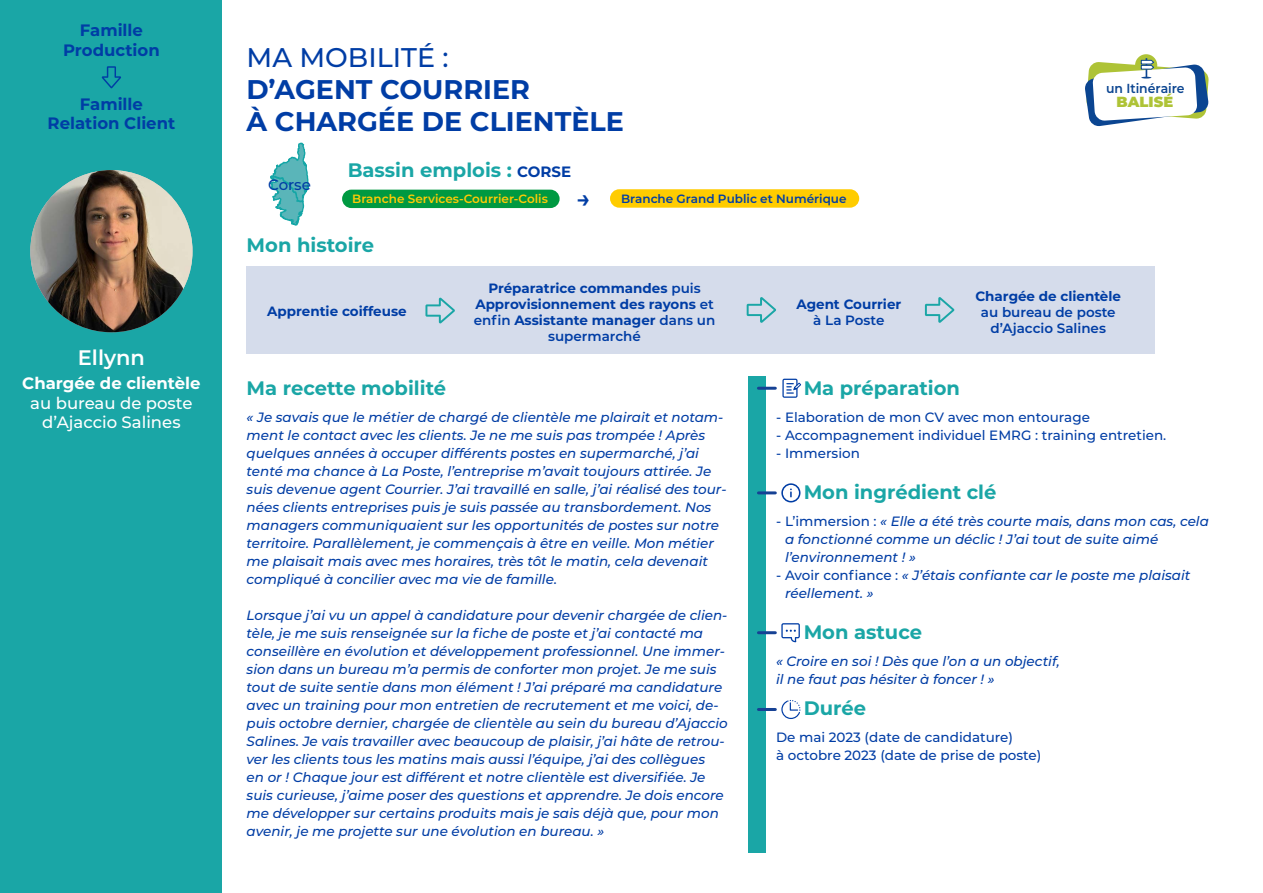
<style>
.page{position:relative;width:1263px;height:893px;background:#fff}
.page>*{position:absolute;margin:0;border:0;box-sizing:border-box;transform-origin:0 0}
.t1{font:700 27px/32.4px "Montserrat";color:#003da5}
.t2{font:500 27px "Montserrat";color:#003da5}
.t3{font:600 21px "Montserrat";color:#fff}
.t4{font:700 19.5px "Montserrat";color:#1aa6a6}
.t5{font:700 16.5px/19.8px "Montserrat";color:#003da5;text-align:center}
.t6{font:500 16.5px/19.8px "Montserrat";color:#fff;text-align:center}
.t7{font:700 16.5px "Montserrat";color:#fff}
.t8{font:500 15px "Montserrat";color:#003da5}
.t9{font:900 14.55px "Montserrat";color:#aec336}
.t10{font:italic 500 13.5px/18px "Montserrat";color:#003da5}
.t11{font:500 13.5px/18px "Montserrat";color:#003da5}
.t12{font:700 13.5px/16.2px "Montserrat";color:#003da5;text-align:center}
.t13{font:600 13.5px/16.2px "Montserrat";color:#003da5;text-align:center}
.t14{font:600 13.05px "Montserrat";color:#0b4591;scale:.95 1}
.t15{font:600 12px "Montserrat";color:#ffcb05}
.t16{font:600 12px "Montserrat";color:#003da5}
.s1{font-size:15px;color:#003da5}
.s2{font-size:24px;color:#003da5}
.s3{font-weight:600}
.s4{font-style:normal}
</style>
<div class="page">
<div style="left:0;top:0;width:221px;height:893px;background:#1aa6a6"></div>
<div style="left:748px;top:376px;width:17px;height:477px;background:#1aa6a6"></div>
<img style="left:30px;top:170px;width:163px;height:162px;border-radius:81px">
<div style="left:247px;top:267px;width:908px;height:87px;background:#d5dceb"></div>
<svg style="left:425px;top:298px;width:30px;height:25px"></svg>
<svg style="left:747px;top:297px;width:29px;height:26px"></svg>
<svg style="left:925px;top:297px;width:29px;height:26px"></svg>
<svg style="left:102px;top:66px;width:19px;height:22px"></svg>
<div style="left:610px;top:189px;width:249px;height:19px;background:#fc0;border-radius:9px"></div>
<hr style="left:758px;top:387px;width:17px;height:3px;background:#164194">
<hr style="left:758px;top:491px;width:17px;height:3px;background:#164194">
<hr style="left:758px;top:631px;width:17px;height:3px;background:#164194">
<hr style="left:758px;top:708px;width:17px;height:3px;background:#164194">
<svg style="left:781px;top:700px;width:20px;height:19px"></svg>
<svg style="left:781px;top:623px;width:19px;height:19px"></svg>
<svg style="left:782px;top:379px;width:19px;height:19px"></svg>
<svg style="left:781px;top:483px;width:19px;height:19px"></svg>
<svg style="left:270px;top:142px;width:40px;height:84px"></svg>
<div style="left:342px;top:190px;width:218px;height:18px;background:#009941;border-radius:9px"></div>
<svg style="left:1085px;top:54px;width:124px;height:73px"></svg>
<p class="t5" style="left:63px;top:20px;width:98px">Famille<br>Production</p>
<p class="t5" style="left:48px;top:93px;width:129px">Famille<br>Relation Client</p>
<h2 class="t3" style="left:78px;top:342px;width:69px">Ellynn</h2>
<p class="t7" style="left:22px;top:371px;width:180px">Chargée de clientèle</p>
<p class="t6" style="left:30px;top:392px;width:164px">au bureau de poste d’Ajaccio Salines</p>
<h1 class="t2" style="left:247px;top:38px;width:203px">MA MOBILITÉ :</h1>
<h1 class="t1" style="left:247px;top:72px;width:379px">D’AGENT COURRIER<br>À CHARGÉE DE CLIENTÈLE</h1>
<p class="t8" style="left:268px;top:174px;width:44px">Corse</p>
<h3 class="t4" style="left:348px;top:156px;width:225px">Bassin emplois : <span class="s1">CORSE</span></h3>
<p class="t15" style="left:352px;top:190px;width:240px">Branche Services-Courrier-Colis <span class="s2">→</span></p>
<h3 class="t4" style="left:247px;top:231px;width:129px">Mon histoire</h3>
<p class="t16" style="left:621px;top:190px;width:227px">Branche Grand Public et Numérique</p>
<p class="t12" style="left:267px;top:303px;width:141px">Apprentie coiffeuse</p>
<p class="t12" style="left:474px;top:279px;width:243px">Préparatrice commandes <span class="s3">puis<br></span>Approvisionnement des rayons <span class="s3">et enfin</span> Assistante manager <span class="s3">dans un supermarché</span></p>
<p class="t12" style="left:796px;top:295px;width:106px">Agent Courrier</p>
<p class="t13" style="left:813px;top:312px;width:73px">à La Poste</p>
<p class="t14" style="left:1106px;top:79px;width:84px">un Itinéraire</p>
<p class="t9" style="left:1116px;top:91px;width:58px">BALISÉ</p>
<p class="t12" style="left:975px;top:287px;width:147px">Chargée de clientèle</p>
<p class="t13" style="left:981px;top:304px;width:136px">au bureau de poste d’Ajaccio Salines</p>
<h3 class="t4" style="left:247px;top:374px;width:201px">Ma recette mobilité</h3>
<p class="t10" style="left:247px;top:407px;width:481px">« Je savais que le métier de chargé de clientèle me plairait et notam&shy;ment le contact avec les clients. Je ne me suis pas trompée ! Après quelques années à occuper différents postes en supermarché, j’ai tenté ma chance à La Poste, l’entreprise m’avait toujours attirée. Je suis devenue agent Courrier. J’ai travaillé en salle, j’ai réalisé des tour&shy;nées clients entreprises puis je suis passée au transbordement. Nos managers communiquaient sur les opportunités de postes sur notre territoire. Parallèlement, je commençais à être en veille. Mon métier me plaisait mais avec mes horaires, très tôt le matin, cela devenait compliqué à concilier avec ma vie de famille.</p>
<p class="t10" style="left:247px;top:605px;width:483px">Lorsque j’ai vu un appel à candidature pour devenir chargée de clien&shy;tèle, je me suis renseignée sur la fiche de poste et j’ai contacté ma conseillère en évolution et développement professionnel. Une immer&shy;sion dans un bureau m’a permis de conforter mon projet. Je me suis tout de suite sentie dans mon élément ! J’ai préparé ma candidature avec un training pour mon entretien de recrutement et me voici, de&shy;puis octobre dernier, chargée de clientèle au sein du bureau d’Ajaccio Salines. Je vais travailler avec beaucoup de plaisir, j’ai hâte de retrou&shy;ver les clients tous les matins mais aussi l’équipe, j’ai des collègues<br>en or ! Chaque jour est différent et notre clientèle est diversifiée. Je suis curieuse, j’aime poser des questions et apprendre. Je dois encore me développer sur certains produits mais je sais déjà que, pour mon avenir, je me projette sur une évolution en bureau. »</p>
<h3 class="t4" style="left:804px;top:374px;width:158px">Ma préparation</h3>
<p class="t11" style="left:776px;top:407px;width:392px">‐ Elaboration de mon CV avec mon entourage<br>‐ Accompagnement individuel EMRG : training entretien. ‐ Immersion</p>
<h3 class="t4" style="left:804px;top:478px;width:194px">Mon ingrédient clé</h3>
<p class="t10" style="left:776px;top:511px;width:434px"><span class="s4">‐ L’immersion :</span> « Elle a été très courte mais, dans mon cas, cela</p>
<p class="t10" style="left:785px;top:529px;width:375px">a fonctionné comme un déclic ! J’ai tout de suite aimé</p>
<p class="t10" style="left:785px;top:547px;width:132px">l’environnement ! »</p>
<p class="t10" style="left:776px;top:565px;width:416px"><span class="s4">‐ Avoir confiance :</span> « J’étais confiante car le poste me plaisait</p>
<p class="t10" style="left:785px;top:583px;width:90px">réellement. »</p>
<h3 class="t4" style="left:804px;top:618px;width:120px">Mon astuce</h3>
<p class="t10" style="left:776px;top:651px;width:285px">« Croire en soi ! Dès que l’on a un objectif, il ne faut pas hésiter à foncer ! »</p>
<h3 class="t4" style="left:804px;top:694px;width:64px">Durée</h3>
<p class="t11" style="left:776px;top:728px;width:267px">De mai 2023 (date de candidature)<br>à octobre 2023 (date de prise de poste)</p>
</div>
